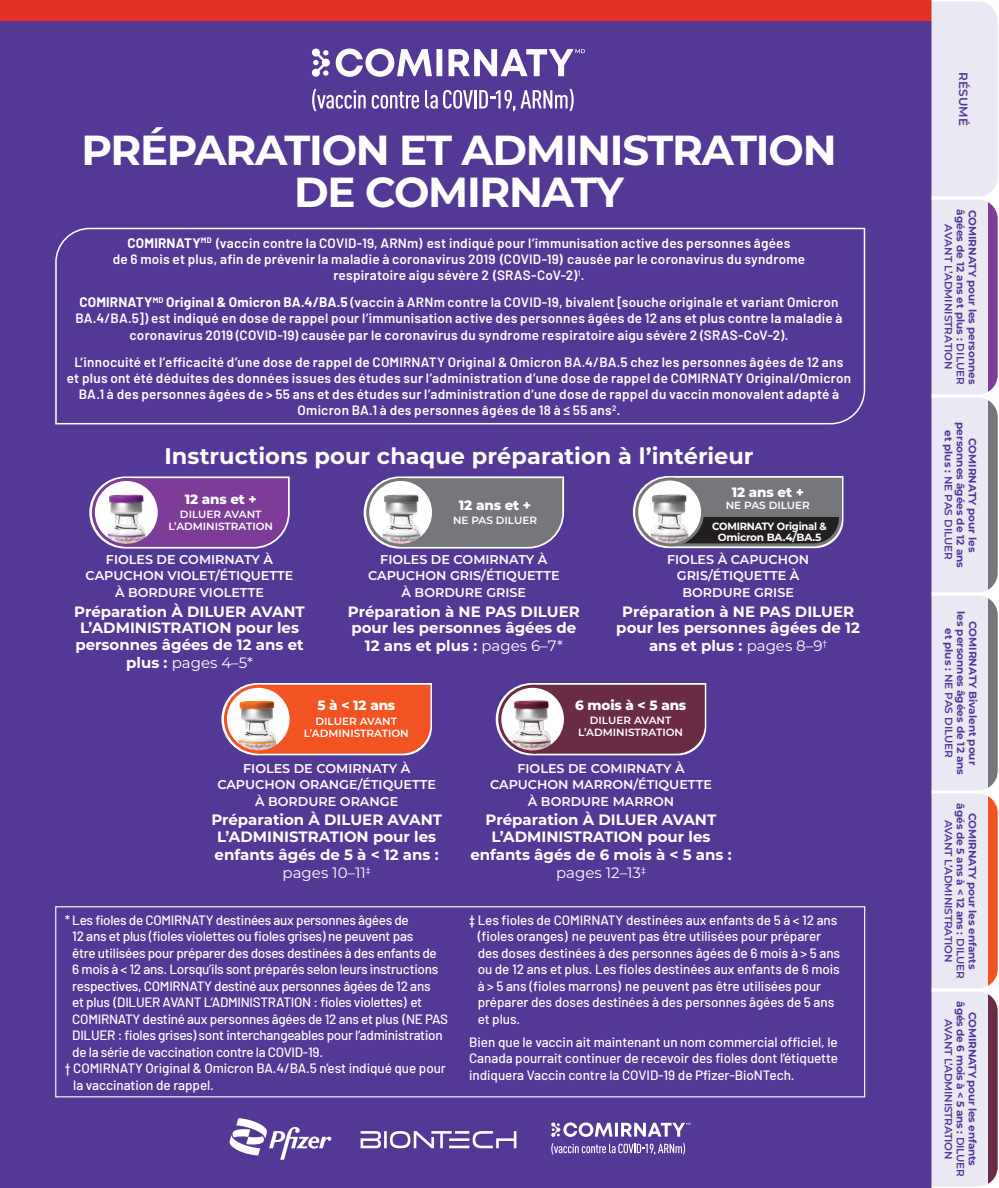
<style>
.page{position:relative;width:999px;height:1188px;background:#fff}
.page>*{position:absolute;margin:0;border:0;box-sizing:border-box;transform-origin:0 0}
.t1{font:700 42px/42px "Montserrat";letter-spacing:-.03em;color:#fff;text-align:center}
.Body_Copy{font:700 22.5px "Montserrat";color:#fff}
.t2{font:700 15px/16.5px "Montserrat";color:#fff;text-align:center}
.t3{font:15px "Montserrat";color:#fff}
.Body_Copy-2{font:500 13.5px/16.5px "Barlow";letter-spacing:-.02em;color:#fff}
.t4{font:600 13.5px/16.2px "Barlow";letter-spacing:.015em;color:#fff;text-align:center}
.t5{font:800 13.5px "Montserrat";letter-spacing:-.01em;color:#fff}
.t6{font:600 12.75px/16.5px "Montserrat";color:#fff;text-align:center}
.t7{font:600 12px "Montserrat";color:#543896}
.t8{font:700 10.5px/12px "Montserrat";color:#543896;text-align:center}
.t9{font:600 10.5px/12px "Montserrat";color:#fff;text-align:center}
.t10{font:700 10.5px/12px "Montserrat";letter-spacing:-.02em;color:#543896;text-align:center}
.t11{font:700 10.5px/10.5px "Montserrat";letter-spacing:-.02em;color:#fff;text-align:center;scale:.95 1}
.t12{font:600 10.5px "Montserrat";color:#543896}
.s1{font-weight:700}
.s2{font-weight:400}
.s3{font-weight:600}
</style>
<div class="page">
<div style="left:0;top:0;width:932px;height:1188px;background:#543896"></div>
<div style="left:0;top:0;width:933px;height:20px;background:#e53025"></div>
<svg style="left:312px;top:89px;width:54px;height:22px"></svg>
<svg style="left:372px;top:91px;width:47px;height:18px"></svg>
<svg style="left:425px;top:90px;width:90px;height:22px"></svg>
<svg style="left:521px;top:89px;width:53px;height:22px"></svg>
<svg style="left:336px;top:49px;width:106px;height:28px"></svg>
<svg style="left:449px;top:49px;width:136px;height:27px"></svg>
<svg style="left:312px;top:49px;width:18px;height:28px"></svg>
<svg style="left:361px;top:1131px;width:155px;height:17px"></svg>
<svg style="left:230px;top:1118px;width:101px;height:42px"></svg>
<svg style="left:551px;top:1143px;width:134px;height:12px"></svg>
<svg style="left:551px;top:1122px;width:140px;height:15px"></svg>
<svg style="left:55px;top:227px;width:811px;height:198px"></svg>
<svg style="left:221px;top:683px;width:211px;height:73px;background:#e65e3c"></svg>
<img style="left:225px;top:686px;width:66px;height:66px;border-radius:33px">
<div style="left:224px;top:685px;width:69px;height:69px;border:3px solid #f15322;border-radius:50%"></div>
<svg style="left:495px;top:683px;width:212px;height:73px;background:#733c5a"></svg>
<img style="left:500px;top:686px;width:65px;height:66px;border-radius:33px">
<div style="left:498px;top:685px;width:69px;height:69px;border:3px solid #6a2b45;border-radius:50%"></div>
<svg style="left:632px;top:476px;width:212px;height:73px;background:#64616c"></svg>
<img style="left:637px;top:479px;width:66px;height:66px;border-radius:33px">
<div style="left:635px;top:478px;width:69px;height:68px;border:3px solid #76777b;border-radius:50%"></div>
<div style="left:55px;top:906px;width:810px;height:191px;border:1px solid #fff"></div>
<svg style="left:89px;top:476px;width:201px;height:73px;background:#834b9f"></svg>
<img style="left:93px;top:479px;width:66px;height:66px;border-radius:33px">
<div style="left:92px;top:478px;width:69px;height:69px;border:3px solid #7d3c97;border-radius:50%"></div>
<svg style="left:363px;top:476px;width:202px;height:73px;background:#7d7b88"></svg>
<img style="left:368px;top:479px;width:66px;height:66px;border-radius:33px">
<div style="left:366px;top:478px;width:69px;height:69px;border:3px solid #76777b;border-radius:50%"></div>
<svg style="left:930px;top:0;width:68px;height:1188px;background:#d9d0e0"></svg>
<p class="t1" style="left:81px;top:127px;width:757px">PRÉPARATION ET ADMINISTRATION<br>DE COMIRNATY</p>
<p class="t4" style="left:113px;top:234px;width:694px"><span class="s1">COMIRNATY</span><sup>MD</sup> (vaccin contre la COVID-19, ARNm) est indiqué pour l’immunisation active des personnes âgées<br>de 6 mois et plus, afin de prévenir la maladie à coronavirus 2019 (COVID-19) causée par le coronavirus du syndrome respiratoire aigu sévère 2 (SRAS-CoV-2)<sup>1</sup>.</p>
<p class="t4" style="left:75px;top:293px;width:769px"><span class="s1">COMIRNATY</span><sup>MD</sup> <span class="s1">Original &amp; Omicron BA.4/BA.5</span> (vaccin à ARNm contre la COVID-19, bivalent [souche originale et variant Omicron<br>BA.4/BA.5]) est indiqué en dose de rappel pour l’immunisation active des personnes âgées de 12 ans et plus contre la maladie à coronavirus 2019 (COVID-19) causée par le coronavirus du syndrome respiratoire aigu sévère 2 (SRAS-CoV-2).</p>
<p class="t4" style="left:67px;top:352px;width:786px">L’innocuité et l’efficacité d’une dose de rappel de COMIRNATY Original &amp; Omicron BA.4/BA.5 chez les personnes âgées de 12 ans et plus ont été déduites des données issues des études sur l’administration d’une dose de rappel de COMIRNATY Original/Omicron BA.1 à des personnes âgées de &gt; 55 ans et des études sur l’administration d’une dose de rappel du vaccin monovalent adapté à Omicron BA.1 à des personnes âgées de 18 à ≤ 55 ans<sup>2</sup>.</p>
<p class="Body_Copy" style="left:164px;top:440px;width:591px">Instructions pour chaque préparation à l’intérieur</p>
<p class="t5" style="left:185px;top:489px;width:74px">12 ans et +</p>
<p class="t9" style="left:168px;top:508px;width:106px">DILUER AVANT<br>L’ADMINISTRATION</p>
<p class="t6" style="left:86px;top:551px;width:209px">FIOLES DE COMIRNATY À<br>CAPUCHON VIOLET/ÉTIQUETTE<br>À BORDURE VIOLETTE</p>
<p class="t2" style="left:74px;top:602px;width:232px">Préparation À DILUER AVANT<br>L’ADMINISTRATION pour les personnes âgées de 12 ans et</p>
<p class="t3" style="left:126px;top:652px;width:128px"><span class="s1">plus :</span> pages 4–5*</p>
<p class="t5" style="left:459px;top:495px;width:74px">12 ans et +</p>
<p class="t9" style="left:453px;top:514px;width:86px">NE PAS DILUER</p>
<p class="t6" style="left:368px;top:551px;width:193px">FIOLES DE COMIRNATY À<br>CAPUCHON GRIS/ÉTIQUETTE<br>À BORDURE GRISE</p>
<p class="t2" style="left:348px;top:602px;width:233px;text-align:left">Préparation à NE PAS DILUER pour les personnes âgées de</p>
<p class="t2" style="left:365px;top:637px;width:199px">12 ans et plus : <span class="s2">pages 6–7*</span></p>
<p class="t5" style="left:732px;top:482px;width:74px">12 ans et +</p>
<p class="t9" style="left:726px;top:498px;width:86px">NE PAS DILUER</p>
<p class="t11" style="left:712px;top:521px;width:122px">COMIRNATY Original &amp;<br>Omicron BA.4/BA.5</p>
<p class="t6" style="left:667px;top:551px;width:144px">FIOLES À CAPUCHON<br>GRIS/ÉTIQUETTE À<br>BORDURE GRISE</p>
<p class="t2" style="left:616px;top:602px;width:245px">Préparation à NE PAS DILUER pour les personnes âgées de 12</p>
<p class="t2" style="left:649px;top:637px;width:180px">ans et plus : <span class="s2">pages 8–9</span><sup>†</sup></p>
<p class="t5" style="left:317px;top:696px;width:79px">5 à &lt; 12 ans</p>
<p class="t9" style="left:304px;top:714px;width:106px">DILUER AVANT<br>L’ADMINISTRATION</p>
<p class="t6" style="left:217px;top:759px;width:220px">FIOLES DE COMIRNATY À<br>CAPUCHON ORANGE/ÉTIQUETTE<br>À BORDURE ORANGE</p>
<p class="t2" style="left:211px;top:811px;width:232px">Préparation À DILUER AVANT<br>L’ADMINISTRATION pour les</p>
<p class="t2" style="left:215px;top:845px;width:226px;line-height:18px">enfants âgés de 5 à &lt; 12 ans : <span class="s2">pages 10–11</span><sup>‡</sup></p>
<p class="Body_Copy-2" style="left:72px;top:910px;width:377px;text-indent:-8px">* Les fioles de COMIRNATY destinées aux personnes âgées de<br>12 ans et plus (fioles violettes ou fioles grises) ne peuvent pas<br>être utilisées pour préparer des doses destinées à des enfants de<br>6 mois à &lt; 12 ans. Lorsqu’ils sont préparés selon leurs instructions respectives, COMIRNATY destiné aux personnes âgées de 12 ans<br>et plus (DILUER AVANT L’ADMINISTRATION : fioles violettes) et COMIRNATY destiné aux personnes âgées de 12 ans et plus (NE PAS DILUER : fioles grises) sont interchangeables pour l’administration de la série de vaccination contre la COVID-19.</p>
<p class="Body_Copy-2" style="left:73px;top:1059px;width:374px;text-indent:-8px">† COMIRNATY Original &amp; Omicron BA.4/BA.5 n’est indiqué que pour la vaccination de rappel.</p>
<p class="t5" style="left:575px;top:695px;width:113px">6 mois à &lt; 5 ans</p>
<p class="t9" style="left:578px;top:714px;width:106px">DILUER AVANT<br>L’ADMINISTRATION</p>
<p class="t6" style="left:490px;top:759px;width:223px">FIOLES DE COMIRNATY À<br>CAPUCHON MARRON/ÉTIQUETTE<br>À BORDURE MARRON</p>
<p class="t2" style="left:486px;top:811px;width:232px">Préparation À DILUER AVANT<br>L’ADMINISTRATION pour les</p>
<p class="t2" style="left:470px;top:845px;width:263px;line-height:18px">enfants âgés de 6 mois à &lt; 5 ans : <span class="s2">pages 12–13</span><sup>‡</sup></p>
<p class="Body_Copy-2" style="left:478px;top:910px;width:364px;text-indent:-8px">‡ Les fioles de COMIRNATY destinées aux enfants de 5 à &lt; 12 ans (fioles oranges) ne peuvent pas être utilisées pour préparer des doses destinées à des personnes âgées de 6 mois à &gt; 5 ans ou de 12 ans et plus. Les fioles destinées aux enfants de 6 mois à &gt; 5 ans (fioles marrons) ne peuvent pas être utilisées pour préparer des doses destinées à des personnes âgées de 5 ans et plus.</p>
<p class="Body_Copy-2" style="left:469px;top:1033px;width:370px;text-align:justify">Bien que le vaccin ait maintenant un nom commercial officiel, le Canada pourrait continuer de recevoir des fioles dont l’étiquette indiquera Vaccin contre la COVID-19 de Pfizer-BioNTech.</p>
<p class="t7" style="left:972px;top:72px;width:55px;rotate:90deg">RÉSUMÉ</p>
<p class="t8" style="left:967px;top:209px;width:177px;rotate:90deg">âgées de 12 ans et plus : <span class="s3">DILUER</span></p>
<p class="t8" style="left:979px;top:210px;width:176px;rotate:90deg">COMIRNATY pour les personnes</p>
<p class="t12" style="left:956px;top:224px;width:147px;rotate:90deg">AVANT L’ADMINISTRATION</p>
<p class="t8" style="left:979px;top:422px;width:147px;rotate:90deg">COMIRNATY pour les personnes âgées de 12 ans et plus : <span class="s3">NE PAS DILUER</span></p>
<p class="t8" style="left:980px;top:611px;width:166px;rotate:90deg">COMIRNATY Bivalent pour<br>les personnes âgées de 12 ans et plus : <span class="s3">NE PAS DILUER</span></p>
<p class="t8" style="left:979px;top:803px;width:177px;rotate:90deg">COMIRNATY pour les enfants âgés de 5 ans à &lt; 12 ans : <span class="s3">DILUER<br>AVANT L’ADMINISTRATION</span></p>
<p class="t10" style="left:979px;top:1001px;width:177px;rotate:90deg">COMIRNATY pour les enfants âgés de 6 mois à &lt; 5 ans : <span class="s3">DILUER<br>AVANT L’ADMINISTRATION</span></p>
</div>
